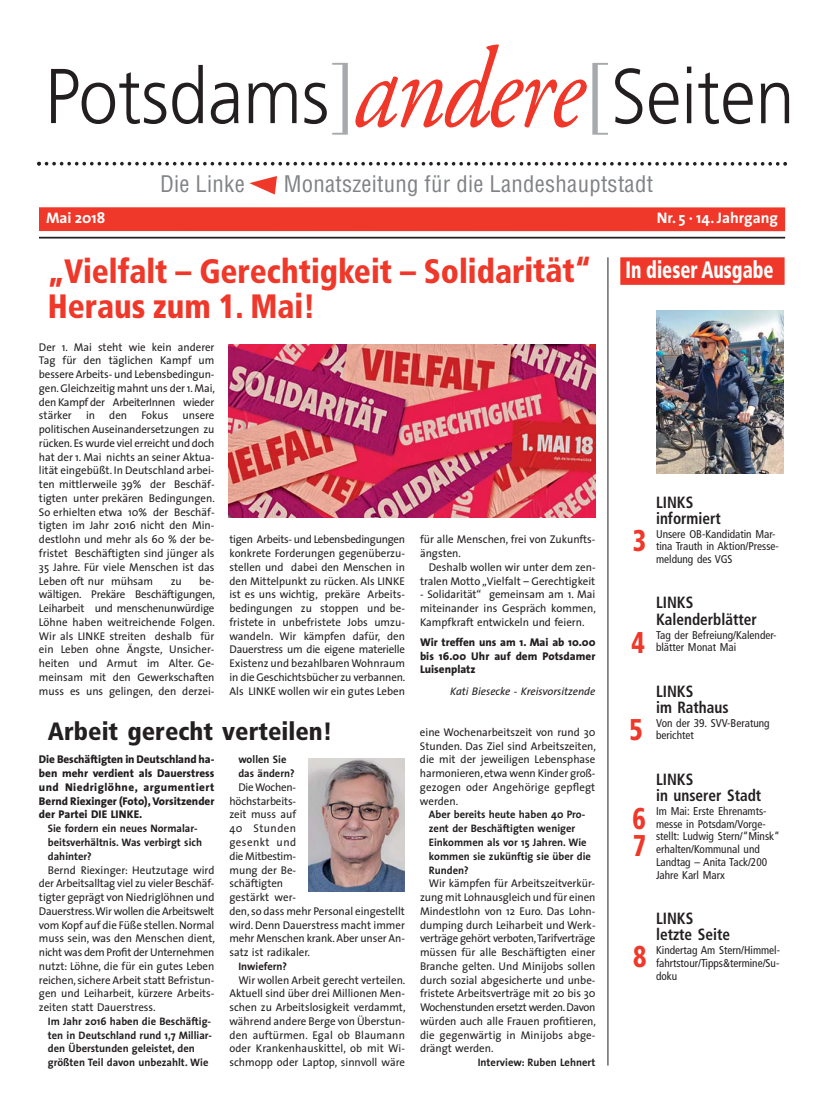
<style>
.page{position:relative;width:833px;height:1117px;background:#fff}
.page>*{position:absolute;margin:0;border:0;box-sizing:border-box;transform-origin:0 0}
.t1{font:300 77.5px "Frutiger";color:#231f20;scale:.91 1}
.t2{font:900 condensed 33.75px/35.1px "Frutiger";color:#ef3829;scale:.94 1}
.t3{font:900 condensed 30px "Frutiger";color:#ef3829;scale:.86 1}
.t4{font:900 condensed 25px "Frutiger";color:#231f20}
.t5{font:900 condensed 23.75px "Frutiger";color:#fff;scale:.79 1}
.t6{font:condensed 22.25px "Helvetica";letter-spacing:.01em;color:#808285}
.t7{font:700 condensed 16.25px/16.2px "Frutiger";color:#231f20;scale:.94 1}
.t8{font:700 15.38px "The Sans";color:#fff}
.t9{font:11.25px/13.8px "The Sans";color:#231f20;text-align:justify}
.t10{font:condensed 11.25px/12.8px "Frutiger";color:#231f20}
.t11{font:800 11.25px/13.8px "The Sans";color:#231f20;text-align:justify}
.t12{font:italic 11px "The Sans";color:#231f20}
.t13{font:700 10.88px/13.8px "The Sans";color:#231f20}
.s1{font-family:"Bodoni";font-weight:400;font-size:82.5px;color:#a7a9ac}
.s2{font-family:"Adobe Garamond Pro";font-weight:400;font-style:italic;font-size:113.75px;color:#ef3829}
</style>
<div class="page">
<hr style="left:607px;top:257px;width:1px;height:808px;background:#231f20">
<div style="left:39px;top:207px;width:746px;height:24px;background:#ef3829"></div>
<svg style="left:37px;top:162px;width:750px;height:4px"></svg>
<hr style="left:39px;top:237px;width:746px;height:1px;background:#231f20">
<svg style="left:249px;top:176px;width:28px;height:18px"></svg>
<div style="left:620px;top:257px;width:164px;height:28px;background:#ef3829"></div>
<img style="left:229px;top:345px;width:366px;height:172px">
<img style="left:309px;top:758px;width:96px;height:133px">
<img style="left:656px;top:310px;width:127px;height:164px">
<h1 class="t1" style="left:45px;top:65px;width:825px">Potsdams<span class="s1">]</span><span class="s2">andere</span><span class="s1">[</span>Seiten</h1>
<h3 class="t6" style="left:160px;top:176px;width:86px">Die Linke</h3>
<h3 class="t6" style="left:284px;top:176px;width:371px">Monatszeitung für die Landeshauptstadt</h3>
<h3 class="t8" style="left:46px;top:212px;width:61px">Mai 2018</h3>
<h3 class="t8" style="left:657px;top:212px;width:123px">Nr. 5 · 14. Jahrgang</h3>
<h2 class="t2" style="left:48px;top:256px;width:580px">„Vielfalt – Gerechtigkeit – Solidarität“<br>Heraus zum 1. Mai!</h2>
<p class="t9" style="left:39px;top:341px;width:177px">Der 1. Mai steht wie kein anderer Tag für den täglichen Kampf um bessere Arbeits- und Lebensbedingun&shy;gen. Gleichzeitig mahnt uns der 1. Mai, den Kampf der ArbeiterInnen wieder stärker</p>
<p class="t9" style="left:86px;top:410px;width:11px">in</p>
<p class="t9" style="left:109px;top:410px;width:19px">den</p>
<p class="t9" style="left:141px;top:410px;width:28px">Fokus</p>
<p class="t9" style="left:39px;top:410px;width:177px;text-indent:143px">unsere politischen Auseinandersetzungen zu rücken. Es wurde viel erreicht und doch hat der 1. Mai nichts an seiner Aktua&shy;lität eingebüßt. In Deutschland arbei&shy;ten mittlerweile 39% der Beschäf&shy;tigten unter prekären Bedingungen.<br>So erhielten etwa 10% der Beschäf&shy;tigten im Jahr 2016 nicht den Min&shy;destlohn und mehr als 60 % der be&shy;fristet Beschäftigten sind jünger als 35 Jahre. Für viele Menschen ist das Leben oft nur mühsam</p>
<p class="t9" style="left:39px;top:575px;width:177px;text-indent:160px">be&shy;wältigen. Prekäre Beschäftigungen, Leiharbeit und menschenunwürdige Löhne haben weitreichende Folgen.<br>Wir als LINKE streiten deshalb für ein Leben ohne Ängste, Unsicher&shy;heiten und Armut im Alter. Ge&shy;meinsam mit den Gewerkschaften muss es uns gelingen, den derzei-</p>
<p class="t9" style="left:171px;top:575px;width:13px">zu</p>
<p class="t9" style="left:229px;top:533px;width:177px">tigen Arbeits- und Lebensbedingungen konkrete Forderungen gegenüberzu&shy;stellen und dabei den Menschen in den Mittelpunkt zu rücken. Als LINKE ist es uns wichtig, prekäre Arbeits&shy;bedingungen zu stoppen und be&shy;fristete in unbefristete Jobs umzu&shy;wandeln. Wir kämpfen dafür, den Dauerstress um die eigene materielle Existenz und bezahlbaren Wohnraum in die Geschichtsbücher zu verbannen.<br>Als LINKE wollen wir ein gutes Leben</p>
<p class="t9" style="left:420px;top:533px;width:177px">für alle Menschen, frei von Zukunfts&shy;ängsten.</p>
<p class="t9" style="left:420px;top:561px;width:177px;text-align:right">Deshalb wollen wir unter dem zen&shy;tralen Motto „Vielfalt – Gerechtigkeit</p>
<p class="t9" style="left:420px;top:588px;width:177px">- Solidarität“ gemeinsam am 1. Mai miteinander ins Gespräch kommen, Kampfkraft entwickeln und feiern.</p>
<p class="t11" style="left:420px;top:636px;width:177px">Wir treffen uns am 1. Mai ab 10.00 bis 16.00 Uhr auf dem Potsdamer Luisenplatz</p>
<p class="t12" style="left:450px;top:686px;width:147px">Kati Biesecke - Kreisvorsitzende</p>
<h3 class="t4" style="left:48px;top:721px;width:286px">Arbeit gerecht verteilen!</h3>
<p class="t11" style="left:39px;top:753px;width:177px">Die Beschäftigten in Deutschland ha&shy;ben mehr verdient als Dauerstress und Niedriglöhne, argumentiert Bernd Riexinger (Foto), Vorsitzender der Partei DIE LINKE.</p>
<p class="t13" style="left:48px;top:822px;width:156px">Sie fordern ein neues Normalar&shy;beitsverhältnis. Was verbirgt sich dahinter?</p>
<p class="t9" style="left:39px;top:863px;width:177px;text-indent:9px">Bernd Riexinger: Heutzutage wird der Arbeitsalltag viel zu vieler Beschäf&shy;tigter geprägt von Niedriglöhnen und Dauerstress. Wir wollen die Arbeitswelt vom Kopf auf die Füße stellen. Normal muss sein, was den Menschen dient, nicht was dem Profit der Unternehmen nutzt: Löhne, die für ein gutes Leben reichen, sichere Arbeit statt Befristun&shy;gen und Leiharbeit, kürzere Arbeits&shy;zeiten statt Dauerstress.</p>
<p class="t13" style="left:48px;top:1015px;width:166px">Im Jahr 2016 haben die Beschäftig&shy;ten in Deutschland rund 1,7 Milliar&shy;den Überstunden geleistet, den größten Teil davon unbezahlt. Wie</p>
<p class="t13" style="left:238px;top:753px;width:58px">wollen Sie das ändern?</p>
<p class="t9" style="left:229px;top:781px;width:177px;text-align:left;text-indent:9px">Die Wochen-<br>höchstarbeits-<br>zeit muss auf<br>40 Stunden<br>gesenkt und<br>die Mitbestim-<br>mung der Be-<br>schäftigten<br>gestärkt wer-<br>den, so dass mehr Personal eingestellt wird. Denn Dauerstress macht immer mehr Menschen krank. Aber unser An&shy;satz ist radikaler.</p>
<p class="t13" style="left:238px;top:960px;width:50px">Inwiefern?</p>
<p class="t9" style="left:229px;top:973px;width:177px;text-indent:9px">Wir wollen Arbeit gerecht verteilen.<br>Aktuell sind über drei Millionen Men&shy;schen zu Arbeitslosigkeit verdammt, während andere Berge von Überstun&shy;den auftürmen. Egal ob Blaumann oder Krankenhauskittel, ob mit Wi&shy;schmopp oder Laptop, sinnvoll wäre</p>
<p class="t9" style="left:420px;top:726px;width:177px">eine Wochenarbeitszeit von rund 30<br>Stunden. Das Ziel sind Arbeitszeiten, die mit der jeweiligen Lebensphase harmonieren, etwa wenn Kinder groß&shy;gezogen oder Angehörige gepflegt werden.</p>
<p class="t13" style="left:429px;top:808px;width:164px">Aber bereits heute haben 40 Pro&shy;zent der Beschäftigten weniger<br>Einkommen als vor 15 Jahren. Wie kommen sie zukünftig sie über die<br>Runden?</p>
<p class="t9" style="left:420px;top:877px;width:177px;text-indent:9px">Wir kämpfen für Arbeitszeitverkür&shy;zung mit Lohnausgleich und für einen Mindestlohn von 12 Euro. Das Lohn&shy;dumping durch Leiharbeit und Werk&shy;verträge gehört verboten, Tarifverträge müssen für alle Beschäftigten einer Branche gelten. Und Minijobs sollen durch sozial abgesicherte und unbe&shy;fristete Arbeitsverträge mit 20 bis 30<br>Wochenstunden ersetzt werden. Davon würden auch alle Frauen profitieren, die gegenwärtig in Minijobs abge&shy;drängt werden.</p>
<p class="t13" style="left:478px;top:1056px;width:119px">Interview: Ruben Lehnert</p>
<h3 class="t5" style="left:625px;top:260px;width:189px">In dieser Ausgabe</h3>
<h3 class="t3" style="left:633px;top:528px;width:17px">3</h3>
<h3 class="t3" style="left:631px;top:630px;width:17px">4</h3>
<h3 class="t3" style="left:629px;top:717px;width:17px">5</h3>
<h3 class="t3" style="left:632px;top:805px;width:17px">6</h3>
<h3 class="t3" style="left:633px;top:833px;width:17px">7</h3>
<h3 class="t3" style="left:633px;top:944px;width:17px">8</h3>
<h3 class="t7" style="left:656px;top:495px;width:70px">LINKS informiert</h3>
<p class="t10" style="left:656px;top:528px;width:124px">Unsere OB-Kandidatin Mar&shy;tina Trauth in Aktion/Presse&shy;meldung des VGS</p>
<h3 class="t7" style="left:656px;top:596px;width:109px">LINKS<br>Kalenderblätter</h3>
<p class="t10" style="left:656px;top:629px;width:122px">Tag der Befreiung/Kalender&shy;blätter Monat Mai</p>
<h3 class="t7" style="left:656px;top:684px;width:79px">LINKS<br>im Rathaus</h3>
<p class="t10" style="left:656px;top:717px;width:115px">Von der 39. SVV-Beratung berichtet</p>
<h3 class="t7" style="left:656px;top:772px;width:113px">LINKS<br>in unserer Stadt</h3>
<p class="t10" style="left:656px;top:805px;width:125px">Im Mai: Erste Ehrenamts&shy;messe in Potsdam/Vorge&shy;stellt: Ludwig Stern/“Minsk“ erhalten/Kommunal und<br>Landtag – Anita Tack/200<br>Jahre Karl Marx</p>
<h3 class="t7" style="left:656px;top:911px;width:80px">LINKS letzte Seite</h3>
<p class="t10" style="left:656px;top:944px;width:125px;text-align:justify">Kindertag Am Stern/Himmel&shy;fahrtstour/Tipps&amp;termine/Su&shy;doku</p>
</div>
